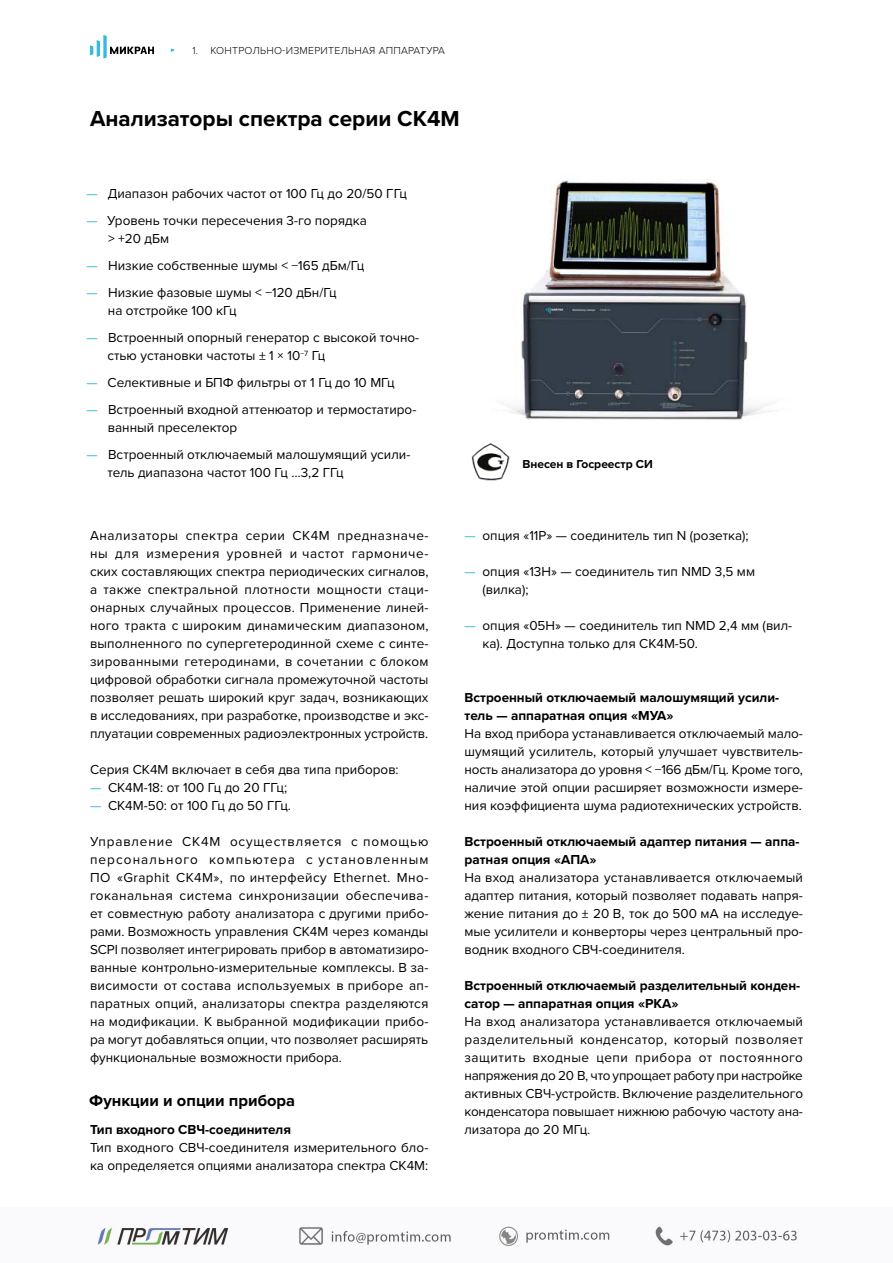
<style>
.page{position:relative;width:893px;height:1263px;background:#fff}
.page>*{position:absolute;margin:0;border:0;box-sizing:border-box;transform-origin:0 0}
.t1{font:700 22.5px "Proxima Nova";color:#000}
.t2{font:700 16.5px "Proxima Nova";color:#000}
.t3{font:13.5px/18px "Proxima Nova";color:#000}
.t4{font:700 13.5px/18px "Proxima Nova";color:#000}
.t5{font:700 12px "Proxima Nova";color:#000}
.t6{font:300 10.5px "Proxima Nova";letter-spacing:.025em;color:#000}
.s1{color:#34bbda}
</style>
<div class="page">
<img style="left:506px;top:180px;width:266px;height:240px">
<img style="left:471px;top:443px;width:39px;height:38px">
<svg style="left:90px;top:35px;width:64px;height:23px"></svg>
<img style="left:97px;top:1226px;width:700px;height:21px">
<p class="t6" style="left:192px;top:46px;width:254px">1. Контрольно‑измерительная аппаратура</p>
<h1 class="t1" style="left:90px;top:109px;width:371px">Анализаторы спектра серии СК4М</h1>
<p class="t3" style="left:87px;top:185px;width:322px"><span class="s1">—</span> Диапазон рабочих частот от 100 Гц до 20/50 ГГц</p>
<p class="t3" style="left:108px;top:212px;width:260px;text-indent:-21px"><span class="s1">—</span> Уровень точки пересечения 3-го порядка &gt; +20 дБм</p>
<p class="t3" style="left:87px;top:257px;width:279px"><span class="s1">—</span> Низкие собственные шумы &lt; −165 дБм/Гц</p>
<p class="t3" style="left:108px;top:284px;width:230px;text-indent:-21px"><span class="s1">—</span> Низкие фазовые шумы &lt; −120 дБн/Гц на отстройке 100 кГц</p>
<p class="t3" style="left:107px;top:329px;width:313px;text-indent:-21px"><span class="s1">—</span> Встроенный опорный генератор с высокой точно&shy;стью установки частоты ± 1 × 10<sup>−7</sup> Гц</p>
<p class="t3" style="left:87px;top:374px;width:310px"><span class="s1">—</span> Селективные и БПФ фильтры от 1 Гц до 10 МГц</p>
<p class="t3" style="left:108px;top:401px;width:310px;text-indent:-21px"><span class="s1">—</span> Встроенный входной аттенюатор и термостатиро&shy;ванный преселектор</p>
<p class="t3" style="left:107px;top:446px;width:304px;text-indent:-21px"><span class="s1">—</span> Встроенный отключаемый малошумящий усили&shy;тель диапазона частот 100 Гц …3,2 ГГц</p>
<p class="t5" style="left:522px;top:459px;width:132px">Внесен в Госреестр СИ</p>
<p class="t3" style="left:90px;top:527px;width:340px;text-align:justify">Анализаторы спектра серии СК4М предназначе&shy;ны для измерения уровней и частот гармониче&shy;ских составляющих спектра периодических сигналов, а также спектральной плотности мощности стаци&shy;онарных случайных процессов. Применение линей&shy;ного тракта с широким динамическим диапазоном, выполненного по супергетеродинной схеме с синте&shy;зированными гетеродинами, в сочетании с блоком цифровой обработки сигнала промежуточной частоты позволяет решать широкий круг задач, возникающих в исследованиях, при разработке, производстве и экс&shy;плуатации современных радиоэлектронных устройств.</p>
<p class="t3" style="left:90px;top:761px;width:310px">Серия СК4М включает в себя два типа приборов:</p>
<p class="t3" style="left:90px;top:779px;width:199px"><span class="s1">—</span> СК4М-18: от 100 Гц до 20 ГГц;</p>
<p class="t3" style="left:90px;top:797px;width:202px"><span class="s1">—</span> СК4М-50: от 100 Гц до 50 ГГц.</p>
<p class="t3" style="left:90px;top:833px;width:340px;text-align:justify">Управление СК4М осуществляется с помощью персонального компьютера с установленным ПО «Graphit СК4M», по интерфейсу Ethernet. Мно&shy;гоканальная система синхронизации обеспечива&shy;ет совместную работу анализатора с другими прибо&shy;рами. Возможность управления СК4М через команды SCPI позволяет интегрировать прибор в автоматизиро&shy;ванные контрольно-измерительные комплексы. В за&shy;висимости от состава используемых в приборе ап&shy;паратных опций, анализаторы спектра разделяются на модификации. К выбранной модификации прибо&shy;ра могут добавляться опции, что позволяет расширять функциональные возможности прибора.</p>
<p class="t2" style="left:89px;top:1094px;width:207px">Функции и опции прибора</p>
<p class="t4" style="left:90px;top:1121px;width:203px">Тип входного СВЧ-соединителя</p>
<p class="t3" style="left:90px;top:1139px;width:340px">Тип входного СВЧ-соединителя измерительного бло&shy;ка определяется опциями анализатора спектра СК4М:</p>
<p class="t3" style="left:464px;top:527px;width:286px"><span class="s1">—</span> опция «11Р» — соединитель тип N (розетка);</p>
<p class="t3" style="left:482px;top:563px;width:274px;text-indent:-18px"><span class="s1">—</span> опция «13Н» — соединитель тип NMD 3,5 мм (вилка);</p>
<p class="t3" style="left:482px;top:617px;width:311px;text-indent:-18px"><span class="s1">—</span> опция «05Н» — соединитель тип NMD 2,4 мм (вил&shy;ка). Доступна только для СК4М-50.</p>
<p class="t4" style="left:464px;top:689px;width:316px">Встроенный отключаемый малошумящий усили&shy;тель — аппаратная опция «МУА»</p>
<p class="t3" style="left:464px;top:725px;width:340px;text-align:justify">На вход прибора устанавливается отключаемый мало&shy;шумящий усилитель, который улучшает чувствитель&shy;ность анализатора до уровня &lt; −166 дБм/Гц. Кроме того, наличие этой опции расширяет возможности измере&shy;ния коэффициента шума радиотехнических устройств.</p>
<p class="t4" style="left:464px;top:833px;width:337px">Встроенный отключаемый адаптер питания — аппа&shy;ратная опция «АПА»</p>
<p class="t3" style="left:464px;top:869px;width:340px;text-align:justify">На вход анализатора устанавливается отключаемый адаптер питания, который позволяет подавать напря&shy;жение питания до ± 20 В, ток до 500 мА на исследуе&shy;мые усилители и конверторы через центральный про&shy;водник входного СВЧ-соединителя.</p>
<p class="t4" style="left:464px;top:977px;width:337px">Встроенный отключаемый разделительный конден&shy;сатор — аппаратная опция «РКА»</p>
<p class="t3" style="left:464px;top:1013px;width:340px;text-align:justify">На вход анализатора устанавливается отключаемый разделительный конденсатор, который позволяет защитить входные цепи прибора от постоянного напряжения до 20 В, что упрощает работу при настройке активных СВЧ-устройств. Включение разделительного конденсатора повышает нижнюю рабочую частоту ана&shy;лизатора до 20 МГц.</p>
</div>
